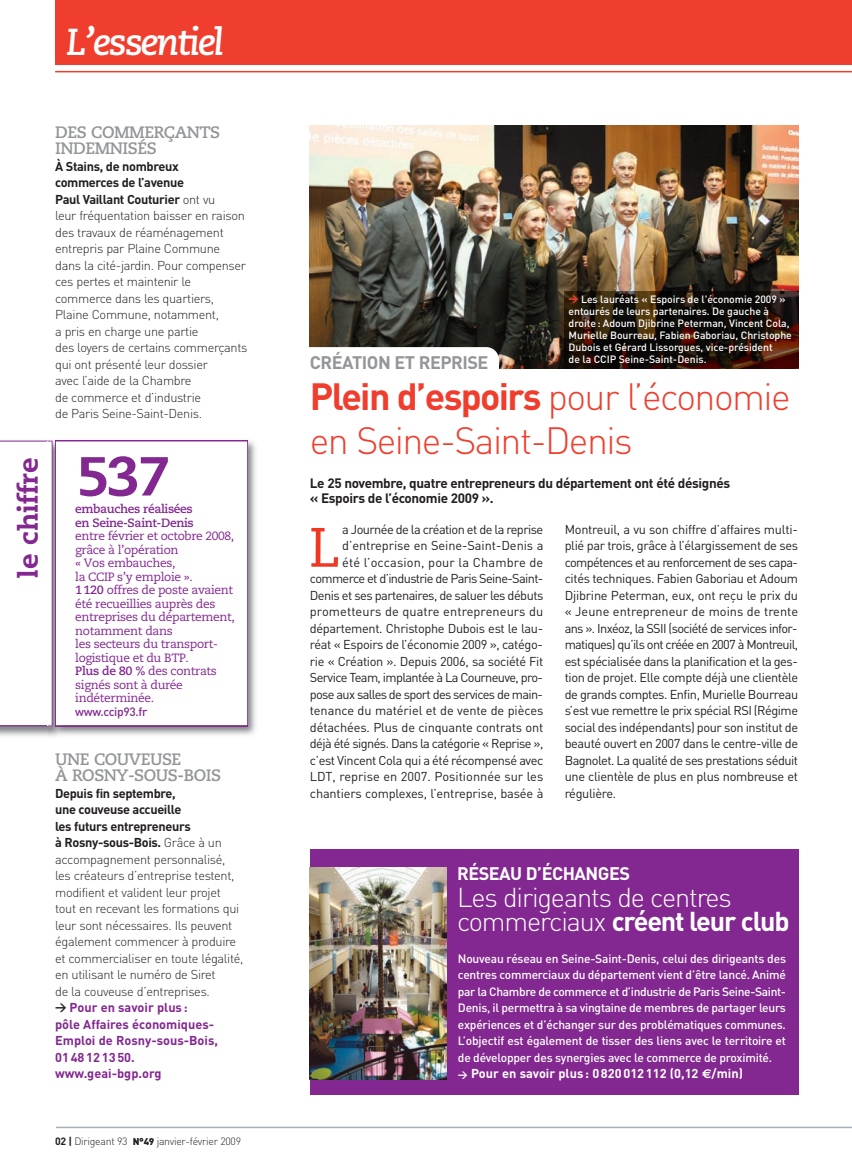
<style>
.page{position:relative;width:852px;height:1162px;background:#fff}
.page>*{position:absolute;margin:0;border:0;box-sizing:border-box;transform-origin:0 0}
.t1{font:55.35px "Caecilia LT Std";color:#ef3824}
.t2{font:800 54.75px "Caecilia LT Std";color:#832890}
.t3{font:300 37.5px/43.5px "DIN";letter-spacing:-.04em;color:#ef3e2e}
.t4{font:italic 700 37.5px "Caecilia LT Std";letter-spacing:-.055em;color:#fff}
.t5{font:300 27px/24px "DIN";letter-spacing:-.04em;color:#fff}
.t6{font:800 27px "Caecilia LT Std";color:#832890}
.t7{font:700 18px "DIN";letter-spacing:-.03em;color:#939598}
.t8{font:700 18px "DIN";letter-spacing:-.03em;color:#fff}
.t9{font:700 16.5px/16.5px "Caecilia LT Std";letter-spacing:-.03em;color:#939598}
.t10{font:700 13.5px/15px "DIN";letter-spacing:-.025em;color:#231f20}
.t11{font:12.75px/16.5px "DIN";letter-spacing:-.025em;color:#231f20;text-align:right}
.t12{font:300 12.75px/16.5px "DIN";letter-spacing:-.025em;color:#231f20}
.t13{font:700 12.75px "DIN";color:#fff}
.t14{font:500 12px/16.5px "DIN";letter-spacing:-.015em;color:#fff;text-align:justify}
.t15{font:12px/13.5px "Caecilia LT Std";letter-spacing:-.03em;color:#832890}
.t16{font:700 12px/13.5px "Caecilia LT Std";letter-spacing:-.03em;color:#832890}
.t17{font:500 12px "DIN";letter-spacing:-.025em;color:#832890}
.t18{font:500 10.5px/12px "DIN";letter-spacing:-.005em;color:#fff}
.t19{font:300 10.5px "DIN";letter-spacing:-.025em;color:#231f20}
.s1{font-weight:700}
.s2{font-weight:700;font-size:11.25px}
.s3{font-weight:700;color:#832890}
.s4{font-weight:900;font-size:9.75px}
.s5{font-weight:900;font-size:9.75px;color:#ef3e2e}
.s6{font-size:9.75px}
.s7{font-family:"Euro Sans"}
</style>
<div class="page">
<hr style="left:56px;top:1127px;width:795px;height:1px;background:#a6b0b6">
<div style="left:310px;top:849px;width:488px;height:246px;background:#832890"></div>
<img style="left:0;top:440px;width:48px;height:296px">
<svg style="left:0;top:441px;width:48px;height:285px"></svg>
<img style="left:310px;top:126px;width:488px;height:243px">
<img style="left:67px;top:440px;width:189px;height:295px">
<img style="left:48px;top:440px;width:19px;height:297px">
<img style="left:48px;top:441px;width:4px;height:285px">
<div style="left:56px;top:441px;width:191px;height:284px;background:#fff"></div>
<div style="left:55px;top:441px;width:193px;height:285px;border:2px solid #832890"></div>
<img style="left:310px;top:867px;width:136px;height:212px">
<div style="left:55px;top:0;width:796px;height:65px;background:#ef3e2e"></div>
<hr style="left:55px;top:71px;width:796px;height:1px;background:#ef3e2e">
<div style="left:288px;top:347px;width:211px;height:33px;background:#fff;border-radius:13px"></div>
<img style="left:564px;top:292px;width:234px;height:77px">
<h3 class="t4" style="left:66px;top:20px;width:159px">L’essentiel</h3>
<h3 class="t6" style="left:13px;top:577px;width:121px;rotate:-90deg">le chiffre</h3>
<p class="t9" style="left:55px;top:125px;width:167px">DES COMMERÇANTS<br>INDEMNISÉS</p>
<p class="t12" style="left:55px;top:159px;width:194px"><span class="s1">À Stains, de nombreux<br>commerces de l’avenue<br>Paul Vaillant Couturier</span> ont vu<br>leur fréquentation baisser en raison des travaux de réaménagement entrepris par Plaine Commune dans la cité-jardin. Pour compenser ces pertes et maintenir le commerce dans les quartiers,<br>Plaine Commune, notamment,<br>a pris en charge une partie<br>des loyers de certains commerçants qui ont présenté leur dossier<br>avec l’aide de la Chambre<br>de commerce et d’industrie<br>de Paris Seine-Saint-Denis.</p>
<h2 class="t2" style="left:77px;top:445px;width:95px">537</h2>
<p class="t16" style="left:75px;top:504px;width:120px">embauches réalisées en Seine-Saint-Denis</p>
<p class="t15" style="left:75px;top:531px;width:161px">entre février et octobre 2008, grâce à l’opération<br>« Vos embauches,<br>la CCIP s’y emploie ».<br><span class="s1">1120</span> offres de poste avaient été recueillies auprès des entreprises du département, notamment dans<br>les secteurs du transport&shy;logistique et du BTP.<br><span class="s1">Plus de 80 %</span> des contrats signés sont à durée indéterminée.</p>
<p class="t17" style="left:75px;top:707px;width:74px">www.ccip93.fr</p>
<p class="t9" style="left:55px;top:752px;width:167px">UNE COUVEUSE<br>À ROSNY-SOUS-BOIS</p>
<p class="t12" style="left:55px;top:786px;width:190px"><span class="s1">Depuis fin septembre,<br>une couveuse accueille<br>les futurs entrepreneurs<br>à Rosny-sous-Bois.</span> Grâce à un accompagnement personnalisé, les créateurs d’entreprise testent, modifient et valident leur projet tout en recevant les formations qui leur sont nécessaires. Ils peuvent également commencer à produire et commercialiser en toute légalité, en utilisant le numéro de Siret<br>de la couveuse d’entreprises.<br><span class="s2">&gt;</span> <span class="s3">Pour en savoir plus :<br>pôle Affaires économiques-<br>Emploi de Rosny-sous-Bois,<br>01 48 12 13 50. www.geai-bgp.org</span></p>
<p class="t19" style="left:55px;top:1137px;width:187px"><span class="s1">02 |</span> Dirigeant 93 <span class="s4">N°49</span> janvier-février 2009</p>
<p class="t18" style="left:568px;top:294px;width:225px"><span class="s5">&gt;</span> Les lauréats « Espoirs de l'économie 2009 » entourés de leurs partenaires. De gauche à droite : Adoum Djibrine Peterman, Vincent Cola, Murielle Bourreau, Fabien Gaboriau, Christophe Dubois et Gérard Lissorgues, vice-président<br>de la CCIP Seine-Saint-Denis.</p>
<h3 class="t7" style="left:310px;top:356px;width:180px">CRÉATION ET REPRISE</h3>
<h3 class="t3" style="left:310px;top:379px;width:482px"><span class="s1">Plein d’espoirs</span> pour l’économie en Seine-Saint-Denis</h3>
<p class="t10" style="left:310px;top:477px;width:421px">Le 25 novembre, quatre entrepreneurs du département ont été désignés « Espoirs de l’économie 2009 ».</p>
<p class="t11" style="left:310px;top:522px;width:235px">a Journée de la création et de la reprise d’entreprise en Seine-Saint-Denis a<br>été l’occasion, pour la Chambre de commerce et d’industrie de Paris Seine-Saint-Denis et ses partenaires, de saluer les débuts prometteurs de quatre entrepreneurs du département. Christophe Dubois est le lau&shy;réat « Espoirs de l’économie 2009 », catégo&shy;rie « Création ». Depuis 2006, sa société Fit Service Team, implantée à La Courneuve, pro&shy;pose aux salles de sport des services de main&shy;tenance du matériel et de vente de pièces détachées. Plus de cinquante contrats ont déjà été signés. Dans la catégorie « Reprise », c’est Vincent Cola qui a été récompensé avec LDT, reprise en 2007. Positionnée sur les chantiers complexes, l’entreprise, basée à</p>
<p class="t11" style="left:564px;top:522px;width:235px;text-align:justify">Montreuil, a vu son chiffre d’affaires multi&shy;plié par trois, grâce à l’élargissement de ses compétences et au renforcement de ses capa&shy;cités techniques. Fabien Gaboriau et Adoum Djibrine Peterman, eux, ont reçu le prix du « Jeune entrepreneur de moins de trente ans ». Inxéoz, la SSII (société de services infor&shy;matiques) qu’ils ont créée en 2007 à Montreuil, est spécialisée dans la planification et la ges&shy;tion de projet. Elle compte déjà une clientèle de grands comptes. Enfin, Murielle Bourreau s’est vue remettre le prix spécial RSI (Régime social des indépendants) pour son institut de beauté ouvert en 2007 dans le centre-ville de Bagnolet. La qualité de ses prestations séduit une clientèle de plus en plus nombreuse et régulière.</p>
<h1 class="t1" style="left:309px;top:524px;width:32px">L</h1>
<h3 class="t8" style="left:457px;top:867px;width:174px">RÉSEAU D’ÉCHANGES</h3>
<h3 class="t5" style="left:457px;top:889px;width:334px">Les dirigeants de centres commerciaux <span class="s1">créent leur club</span></h3>
<p class="t14" style="left:458px;top:951px;width:329px">Nouveau réseau en Seine-Saint-Denis, celui des dirigeants des centres commerciaux du département vient d’être lancé. Animé par la Chambre de commerce et d’industrie de Paris Seine-Saint-Denis, il permettra à sa vingtaine de membres de partager leurs expériences et d’échanger sur des problématiques communes.<br>L’objectif est également de tisser des liens avec le territoire et de développer des synergies avec le commerce de proximité.</p>
<p class="t13" style="left:458px;top:1069px;width:286px"><span class="s6">&gt;</span> Pour en savoir plus : 0 820 012 112 (0,12 <span class="s7">€</span>/min)</p>
</div>
